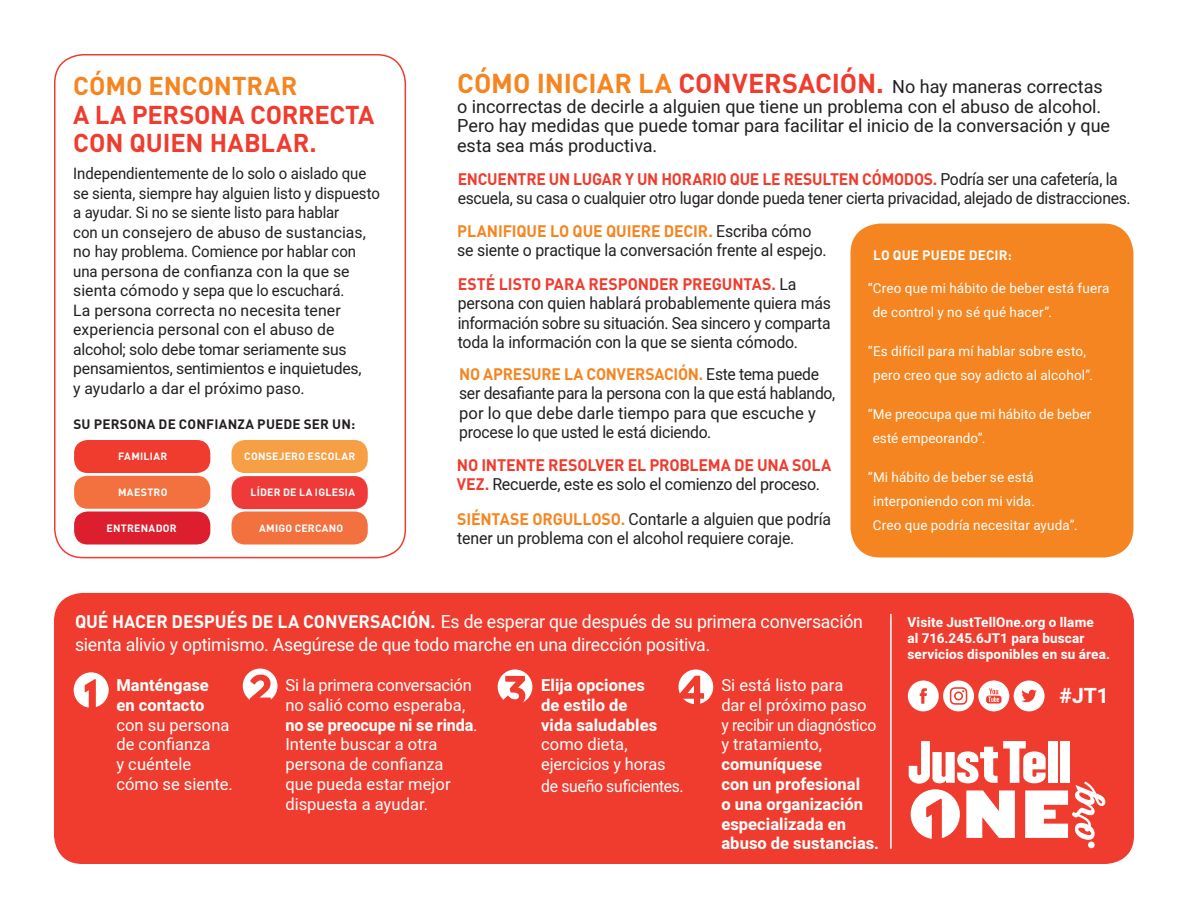
<style>
.page{position:relative;width:1188px;height:918px;background:#fff}
.page>*{position:absolute;margin:0;border:0;box-sizing:border-box;transform-origin:0 0}
.t1{font:700 25.5px/28.5px "DIN";letter-spacing:-.005em;color:#ef3c2e}
.t2{font:700 21px "Heebo";color:#fff}
.t3{font:18px/19.5px "Heebo";color:#231f20}
.t4{font:18px/22.5px "Heebo";letter-spacing:-.01em;color:#fff}
.t5{font:16.5px/19.5px "Heebo";letter-spacing:-.01em;color:#231f20;scale:.96 1}
.t6{font:16.5px/19.5px "Heebo";letter-spacing:-.01em;color:#231f20;scale:.95 1}
.t7{font:700 16.5px/19.8px "Heebo";letter-spacing:.005em;color:#fff}
.t8{font:16.5px/19.8px "Heebo";color:#fff}
.t9{font:700 16.5px/19.5px "DIN";letter-spacing:-.015em;color:#ef3c2e}
.t10{font:16.5px "Heebo";color:#fff;scale:.95 1}
.t11{font:15.75px/19.5px "Heebo";letter-spacing:-.005em;color:#231f20;scale:.95 1}
.t12{font:15.75px/19.5px "Heebo";letter-spacing:-.005em;color:#231f20}
.t13{font:13.5px/24px "Heebo";letter-spacing:.01em;color:#fff}
.t14{font:700 13.5px/16.2px "Heebo";letter-spacing:.01em;color:#fff}
.t15{font:700 13.5px "DIN";letter-spacing:.01em;color:#231f20}
.t16{font:700 13.5px "DIN";letter-spacing:.01em;color:#fff}
.t17{font:700 10.5px "DIN";letter-spacing:.025em;color:#fff}
.s1{color:#f58520}
.s2{font-family:"DIN";font-weight:700;font-size:27px;color:#f58520}
.s3{font-family:"DIN";font-weight:700;font-size:27px;color:#ef3c2e}
.s4{font-family:"DIN";font-weight:700;color:#ef3c2e}
.s5{font-family:"DIN";font-weight:700;color:#f58520}
.s6{font-family:"Heebo";font-weight:400;color:#231f20}
.s7{font-family:"DIN";font-weight:700}
.s8{font-weight:700}
.s9{font-weight:400}
</style>
<div class="page">
<div style="left:54px;top:593px;width:1080px;height:271px;background:#ef3c2e;border-radius:28px"></div>
<div style="left:54px;top:54px;width:352px;height:504px;border:2px solid #ef3c2e;border-radius:28px"></div>
<svg style="left:909px;top:741px;width:196px;height:99px"></svg>
<div style="left:1088px;top:842px;width:7px;height:6px;background:#fff;border-radius:50%"></div>
<svg style="left:74px;top:672px;width:35px;height:36px"></svg>
<svg style="left:243px;top:669px;width:35px;height:31px"></svg>
<svg style="left:498px;top:669px;width:34px;height:33px"></svg>
<svg style="left:679px;top:669px;width:34px;height:35px"></svg>
<svg style="left:908px;top:681px;width:137px;height:30px"></svg>
<div style="left:74px;top:440px;width:136px;height:33px;background:#ef3c2e;border-radius:14px"></div>
<div style="left:232px;top:440px;width:136px;height:33px;background:#f69f45;border-radius:14px"></div>
<div style="left:232px;top:476px;width:136px;height:33px;background:#ee3b39;border-radius:14px"></div>
<div style="left:232px;top:512px;width:136px;height:32px;background:#f3713e;border-radius:14px"></div>
<div style="left:74px;top:476px;width:136px;height:33px;background:#f3713e;border-radius:14px"></div>
<div style="left:74px;top:512px;width:136px;height:32px;background:#dc1e2e;border-radius:14px"></div>
<hr style="left:890px;top:614px;width:2px;height:235px;background:#fff">
<div style="left:851px;top:224px;width:282px;height:334px;background:#f58520;border-radius:30px"></div>
<p class="t1" style="left:73px;top:71px;width:303px"><span class="s1">CÓMO ENCONTRAR<br></span>A LA PERSONA CORRECTA<br>CON QUIEN HABLAR.</p>
<p class="t11" style="left:73px;top:164px;width:324px">Independientemente de lo solo o aislado que se sienta, siempre hay alguien listo y dispuesto a ayudar. Si no se siente listo para hablar<br>con un consejero de abuso de sustancias, no hay problema. Comience por hablar con una persona de confianza con la que se sienta cómodo y sepa que lo escuchará.</p>
<p class="t12" style="left:73px;top:300px;width:290px">La persona correcta no necesita tener experiencia personal con el abuso de alcohol; solo debe tomar seriamente sus pensamientos, sentimientos e inquietudes, y ayudarlo a dar el próximo paso.</p>
<p class="t15" style="left:73px;top:416px;width:283px">SU PERSONA DE CONFIANZA PUEDE SER UN:</p>
<p class="t17" style="left:118px;top:449px;width:51px">FAMILIAR</p>
<p class="t17" style="left:244px;top:450px;width:113px">CONSEJERO ESCOLAR</p>
<p class="t17" style="left:250px;top:486px;width:106px">LÍDER DE LA IGLESIA</p>
<p class="t17" style="left:259px;top:521px;width:86px">AMIGO CERCANO</p>
<p class="t17" style="left:118px;top:485px;width:51px">MAESTRO</p>
<p class="t17" style="left:107px;top:521px;width:72px">ENTRENADOR</p>
<p class="t3" style="left:457px;top:77px;width:655px"><span class="s2">CÓMO INICIAR LA</span> <span class="s3">CONVERSACIÓN.</span> No hay maneras correctas o incorrectas de decirle a alguien que tiene un problema con el abuso de alcohol.<br>Pero hay medidas que puede tomar para facilitar el inicio de la conversación y que esta sea más productiva.</p>
<p class="t6" style="left:458px;top:169px;width:710px"><span class="s4">ENCUENTRE UN LUGAR Y UN HORARIO QUE LE RESULTEN CÓMODOS.</span> Podría ser una cafetería, la escuela, su casa o cualquier otro lugar donde pueda tener cierta privacidad, alejado de distracciones.</p>
<p class="t5" style="left:457px;top:221px;width:386px"><span class="s5">PLANIFIQUE LO QUE QUIERE DECIR.</span> Escriba cómo se siente o practique la conversación frente al espejo.</p>
<p class="t5" style="left:458px;top:274px;width:390px"><span class="s4">ESTÉ LISTO PARA RESPONDER PREGUNTAS.</span> La persona con quien hablará probablemente quiera más información sobre su situación. Sea sincero y comparta toda la información con la que se sienta cómodo.</p>
<p class="t6" style="left:459px;top:364px;width:397px"><span class="s5">NO APRESURE LA CONVERSACIÓN.</span> Este tema puede ser desafiante para la persona con la que está hablando, por lo que debe darle tiempo para que escuche y procese lo que usted le está diciendo.</p>
<p class="t9" style="left:457px;top:454px;width:376px">NO INTENTE RESOLVER EL PROBLEMA DE UNA SOLA<br>VEZ. <span class="s6">Recuerde, este es solo el comienzo del proceso.</span></p>
<p class="t5" style="left:457px;top:509px;width:391px"><span class="s5">SIÉNTASE ORGULLOSO.</span> Contarle a alguien que podría tener un problema con el alcohol requiere coraje.</p>
<p class="t16" style="left:873px;top:247px;width:140px">LO QUE PUEDE DECIR:</p>
<p class="t13" style="left:873px;top:277px;width:238px;text-indent:-5px">“Creo que mi hábito de beber está fuera de control y no sé qué hacer”.</p>
<p class="t13" style="left:868px;top:340px;width:227px;text-align:center">“Es difícil para mí hablar sobre esto, pero creo que soy adicto al alcohol”.</p>
<p class="t13" style="left:873px;top:403px;width:220px;text-indent:-5px">“Me preocupa que mi hábito de beber esté empeorando”.</p>
<p class="t13" style="left:873px;top:466px;width:206px;text-indent:-5px">“Mi hábito de beber se está interponiendo con mi vida.<br>Creo que podría necesitar ayuda”.</p>
<p class="t4" style="left:75px;top:611px;width:790px"><span class="s7">QUÉ HACER DESPUÉS DE LA CONVERSACIÓN.</span> Es de esperar que después de su primera conversación sienta alivio y optimismo. Asegúrese de que todo marche en una dirección positiva.</p>
<p class="t8" style="left:116px;top:675px;width:118px"><span class="s8">Manténgase<br>en contacto </span>con su persona de confianza<br>y cuéntele cómo se siente.</p>
<p class="t8" style="left:285px;top:675px;width:194px">Si la primera conversación no salió como esperaba, <span class="s8">no se preocupe ni se rinda</span>.<br>Intente buscar a otra persona de confianza<br>que pueda estar mejor dispuesta a ayudar.</p>
<p class="t7" style="left:541px;top:676px;width:126px">Elija opciones de estilo de<br>vida saludables <span class="s9">como dieta, ejercicios y horas</span></p>
<p class="t7" style="left:721px;top:676px;width:159px"><span class="s9">Si está listo para<br>dar el próximo paso<br>y recibir un diagnóstico y tratamiento, </span>comuníquese<br>con un profesional<br>o una organización especializada en abuso de sustancias.</p>
<p class="t10" style="left:541px;top:775px;width:152px">de sueño suficientes.</p>
<p class="t14" style="left:908px;top:614px;width:204px">Visite JustTellOne.org o llame<br>al 716.245.6JT1 para buscar servicios disponibles en su área.</p>
<p class="t2" style="left:1060px;top:681px;width:51px">#JT1</p>
</div>
